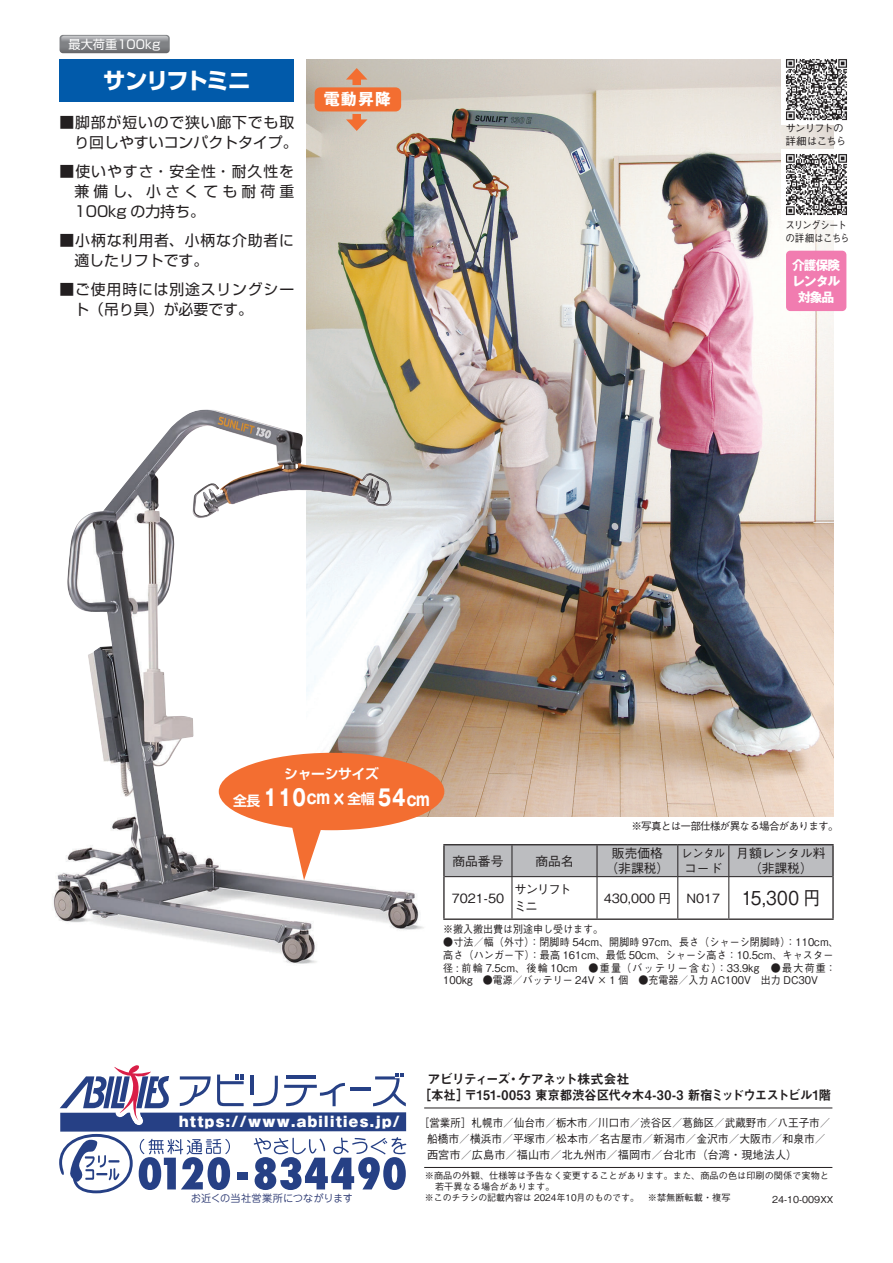
<style>
.page{position:relative;width:893px;height:1263px;background:#fff}
.page>*{position:absolute;margin:0;border:0;box-sizing:border-box;transform-origin:0 0}
.t1{font:700 22.35px "Gothic MB101 Pro";color:#fff;scale:.8 1}
.t2{font:700 22.35px "Shin Go Pro";letter-spacing:-.055em;color:#fff}
.t3{font:500 19.2px "Gothic BBB Pro";color:#231f20;scale:.88 1}
.t4{font:700 15.9px "Gothic MB101 Pro";color:#fff}
.Z特長{font:14.85px/20.2px "Shin Go Pro";letter-spacing:.055em;color:#231f20}
.Z特長-2{font:14.85px/20.2px "Shin Go Pro";letter-spacing:.025em;color:#231f20;text-align:right}
.t5{font:900 13.8px "Gothic MB101 Pro";letter-spacing:.1em;color:#fff}
.t6{font:700 13.8px "Shin Go Pro De";letter-spacing:-.025em;color:#fff}
.t7{font:13.2px/15.9px "Midashi Go Pro MB31";letter-spacing:-.045em;color:#231f20}
.t8{font:500 12.75px "Gothic BBB Pro";color:#231f20}
.t9{font:700 12.75px "Gothic MB101 Pro";letter-spacing:-.075em;color:#fff}
.t10{font:500 12.75px "Gothic BBB Pro";color:#231f20;scale:.86 1}
.t11{font:12.15px "Shin Go Pro";color:#fff}
.t12{font:500 11.25px/15.9px "Gothic BBB Pro";color:#231f20;scale:.94 1}
.ノーマル{font:500 10.65px/12.8px "Gothic BBB Pro";color:#231f20;scale:.94 1}
.ノーマル-2{font:500 10.65px "Gothic BBB Pro";letter-spacing:-.075em;color:#231f20}
.ノーマル-3{font:500 10.65px/12.8px "Gothic BBB Pro";letter-spacing:-.065em;color:#231f20;scale:.9 1}
.ノーマル-4{font:500 10.65px "Gothic BBB Pro";color:#231f20}
.t13{font:10.2px "Jun 201 Pro";color:#2d3a73}
.t14{font:500 9.6px "Gothic BBB Pro";color:#231f20}
.t15{font:500 9.15px "Gothic BBB Pro";color:#231f20}
.s1{font-family:"Shin Go Pro De";font-size:13.8px}
.s2{font-size:18px}
</style>
<div class="page">
<img style="left:307px;top:60px;width:526px;height:756px">
<img style="left:52px;top:414px;width:405px;height:550px">
<div style="left:60px;top:1112px;width:346px;height:19px;background:#264085"></div>
<hr style="left:250px;top:1075px;width:3px;height:19px;background:#264085">
<svg style="left:253px;top:1076px;width:25px;height:30px"></svg>
<hr style="left:350px;top:1087px;width:21px;height:3px;background:#264085">
<hr style="left:286px;top:1075px;width:29px;height:3px;background:#264085">
<svg style="left:373px;top:1073px;width:33px;height:33px"></svg>
<svg style="left:284px;top:1083px;width:61px;height:23px"></svg>
<div style="left:237px;top:1172px;width:11px;height:8px;background:#264085"></div>
<svg style="left:254px;top:1137px;width:152px;height:53px"></svg>
<svg style="left:59px;top:1065px;width:185px;height:129px"></svg>
<hr style="left:424px;top:1108px;width:408px;height:1px;background:#231f20">
<hr style="left:424px;top:1167px;width:408px;height:1px;background:#231f20">
<div style="left:60px;top:60px;width:234px;height:42px;background:#015aaa"></div>
<div style="left:445px;top:845px;width:387px;height:31px;background:#bcbdc0"></div>
<hr style="left:512px;top:845px;width:1px;height:31px;background:#231f20">
<hr style="left:597px;top:845px;width:1px;height:31px;background:#231f20">
<hr style="left:677px;top:845px;width:1px;height:31px;background:#231f20">
<hr style="left:728px;top:845px;width:1px;height:31px;background:#231f20">
<hr style="left:445px;top:876px;width:67px;height:1px;background:#231f20">
<hr style="left:512px;top:876px;width:85px;height:1px;background:#231f20">
<hr style="left:512px;top:877px;width:1px;height:41px;background:#231f20">
<hr style="left:597px;top:876px;width:81px;height:1px;background:#231f20">
<hr style="left:597px;top:877px;width:1px;height:41px;background:#231f20">
<hr style="left:678px;top:876px;width:51px;height:1px;background:#231f20">
<hr style="left:677px;top:877px;width:1px;height:41px;background:#231f20">
<hr style="left:729px;top:876px;width:103px;height:1px;background:#231f20">
<hr style="left:728px;top:877px;width:1px;height:41px;background:#231f20">
<hr style="left:443px;top:844px;width:69px;height:1px;background:#231f20">
<hr style="left:443px;top:845px;width:2px;height:32px;background:#231f20">
<hr style="left:512px;top:844px;width:85px;height:1px;background:#231f20">
<hr style="left:597px;top:844px;width:81px;height:1px;background:#231f20">
<hr style="left:678px;top:844px;width:51px;height:1px;background:#231f20">
<hr style="left:729px;top:844px;width:105px;height:1px;background:#231f20">
<hr style="left:832px;top:845px;width:2px;height:32px;background:#231f20">
<hr style="left:443px;top:877px;width:2px;height:41px;background:#231f20">
<hr style="left:832px;top:877px;width:2px;height:41px;background:#231f20">
<hr style="left:443px;top:918px;width:69px;height:2px;background:#231f20">
<hr style="left:512px;top:918px;width:85px;height:2px;background:#231f20">
<hr style="left:597px;top:918px;width:81px;height:2px;background:#231f20">
<hr style="left:678px;top:918px;width:51px;height:2px;background:#231f20">
<hr style="left:729px;top:918px;width:105px;height:2px;background:#231f20">
<svg style="left:60px;top:35px;width:110px;height:18px;background:#898a8d"></svg>
<div style="left:219px;top:753px;width:225px;height:77px;background:#f36e31;border-radius:50%"></div>
<svg style="left:290px;top:827px;width:36px;height:53px"></svg>
<div style="left:786px;top:251px;width:60px;height:60px;background:#f17cb0;border-radius:4px"></div>
<img style="left:781px;top:59px;width:66px;height:66px">
<img style="left:782px;top:150px;width:65px;height:70px">
<div style="left:352px;top:76px;width:9px;height:9px;background:#f36e31"></div>
<svg style="left:346px;top:68px;width:21px;height:12px"></svg>
<div style="left:352px;top:114px;width:9px;height:9px;background:#f36e31"></div>
<svg style="left:346px;top:119px;width:21px;height:12px"></svg>
<div style="left:315px;top:87px;width:86px;height:24px;background:#f36e31;border-radius:6px"></div>
<p class="t11" style="left:68px;top:34px;width:93px">最大荷重100kg</p>
<p class="t2" style="left:103px;top:63px;width:149px">サンリフトミニ</p>
<p class="Z特長-2" style="left:60px;top:110px;width:240px">■脚部が短いので狭い廊下でも取り回しやすいコンパクトタイプ。</p>
<p class="Z特長" style="left:74px;top:159px;width:221px;text-align:justify;text-indent:-15px">■使いやすさ・安全性・耐久性を兼備し、小さくても耐荷重100kg の力持ち。</p>
<p class="Z特長" style="left:74px;top:228px;width:221px;text-indent:-15px">■小柄な利用者、小柄な介助者に適したリフトです。</p>
<p class="Z特長" style="left:74px;top:277px;width:221px;text-indent:-15px">■ご使用時には別途スリングシート（吊り具）が必要です。</p>
<p class="t4" style="left:324px;top:86px;width:69px">電動昇降</p>
<p class="ノーマル-4" style="left:785px;top:120px;width:60px">サンリフトの</p>
<p class="ノーマル-4" style="left:785px;top:133px;width:63px">詳細はこちら</p>
<p class="ノーマル-3" style="left:785px;top:217px;width:73px">スリングシートの詳細はこちら</p>
<p class="t9" style="left:792px;top:254px;width:50px">介護保険</p>
<p class="t9" style="left:792px;top:270px;width:50px">レンタル</p>
<p class="t9" style="left:798px;top:286px;width:38px">対象品</p>
<p class="t6" style="left:284px;top:762px;width:96px">シャーシサイズ</p>
<p class="t1" style="left:233px;top:778px;width:247px"><span class="s1">全長</span> 110<span class="s2">cm×</span><span class="s1">全幅</span> 54<span class="s2">cm</span></p>
<p class="t8" style="left:452px;top:850px;width:53px">商品番号</p>
<p class="t8" style="left:535px;top:850px;width:40px">商品名</p>
<p class="t8" style="left:452px;top:888px;width:54px">7021-50</p>
<p class="t8" style="left:514px;top:879px;width:59px">サンリフト</p>
<p class="t8" style="left:514px;top:896px;width:25px">ミニ</p>
<p class="ノーマル-2" style="left:631px;top:817px;width:209px">※写真とは一部仕様が異なる場合があります。</p>
<p class="t8" style="left:612px;top:843px;width:53px">販売価格</p>
<p class="t8" style="left:605px;top:858px;width:65px">（非課税）</p>
<p class="t10" style="left:681px;top:843px;width:53px">レンタル</p>
<p class="t8" style="left:684px;top:858px;width:40px">コード</p>
<p class="t8" style="left:736px;top:843px;width:91px">月額レンタル料</p>
<p class="t8" style="left:749px;top:858px;width:65px">（非課税）</p>
<p class="t8" style="left:604px;top:888px;width:69px">430,000 円</p>
<p class="t8" style="left:686px;top:888px;width:35px">N017</p>
<p class="t3" style="left:742px;top:882px;width:91px">15,300 円</p>
<p class="ノーマル" style="left:443px;top:922px;width:172px">※搬入搬出費は別途申し受けます。</p>
<p class="ノーマル" style="left:443px;top:934px;width:422px">●寸法／幅（外寸）：閉脚時 54cm、開脚時 97cm、長さ（シャーシ閉脚時）：110cm、高さ（ハンガー下）：最高 161cm、最低 50cm、シャーシ高さ：10.5cm、キャスター径 : 前輪 7.5cm、後輪 10cm　●重量（バッテリー含む）：33.9kg　●最大荷重：100kg　●電源／バッテリー 24V × 1 個　●充電器／入力 AC100V　出力 DC30V</p>
<p class="t7" style="left:419px;top:1070px;width:414px;text-indent:9px">アビリティーズ・ケアネット株式会社<br>［本社］〒151-0053 東京都渋谷区代々木4-30-3 新宿ミッドウエストビル1階</p>
<p class="t5" style="left:179px;top:1110px;width:222px">https://www.abilities.jp/</p>
<p class="t12" style="left:427px;top:1113px;width:431px;text-indent:-8px">［営業所］札幌市／仙台市／栃木市／川口市／渋谷区／葛飾区／武蔵野市／八王子市／船橋市／横浜市／平塚市／松本市／名古屋市／新潟市／金沢市／大阪市／和泉市／西宮市／広島市／福山市／北九州市／福岡市／台北市（台湾・現地法人）</p>
<p class="t15" style="left:425px;top:1168px;width:406px">※商品の外観、仕様等は予告なく変更することがあります。また、商品の色は印刷の関係で実物と</p>
<p class="t15" style="left:435px;top:1179px;width:121px">若干異なる場合があります。</p>
<p class="t15" style="left:425px;top:1191px;width:353px">※このチラシの記載内容は 2024年10月のものです。　※禁無断転載・複写　　　　　</p>
<p class="t13" style="left:191px;top:1190px;width:164px">お近くの当社営業所につながります</p>
<p class="t14" style="left:772px;top:1191px;width:63px">24-10-009XX</p>
</div>
